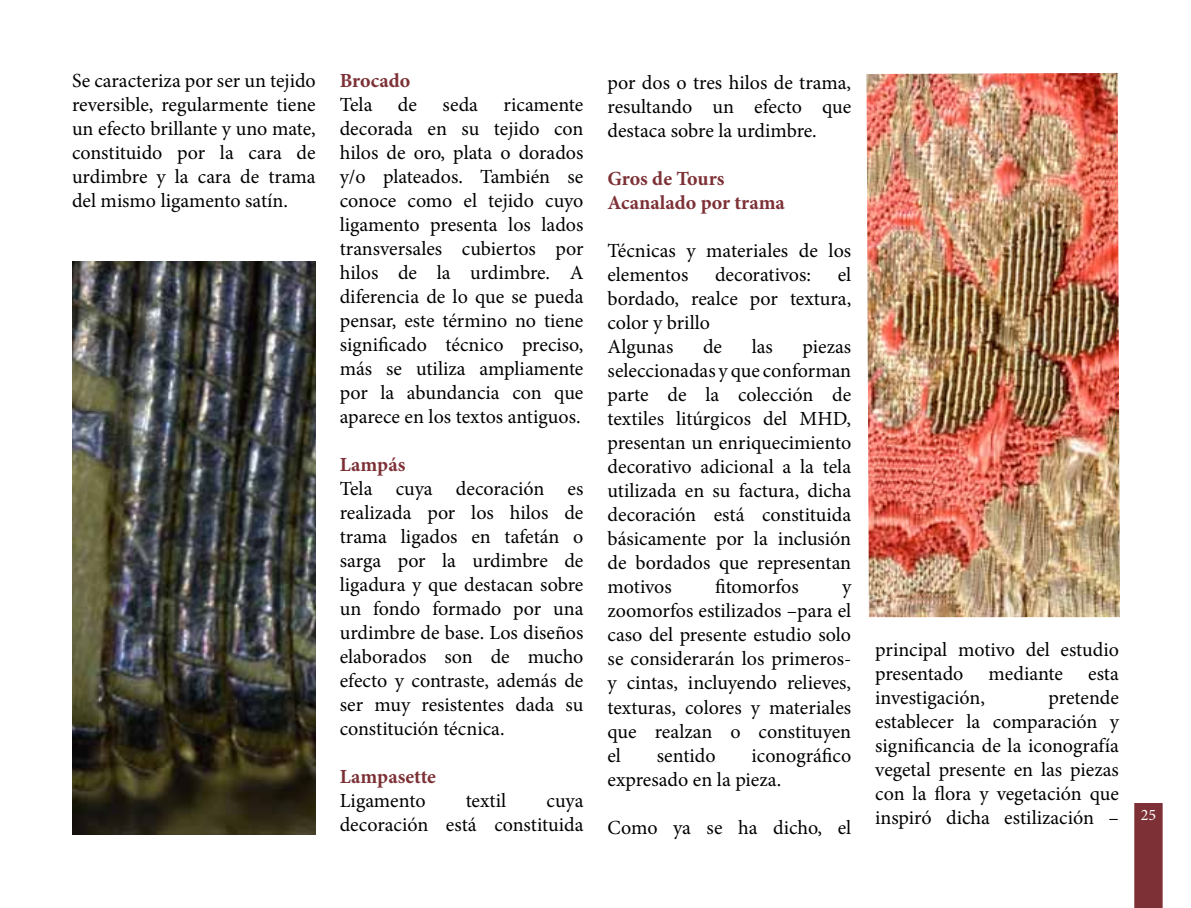
<style>
.page{position:relative;width:1191px;height:908px;background:#fff}
.page>*{position:absolute;margin:0;border:0;box-sizing:border-box;transform-origin:0 0}
.t1{font:20px/24px "Minion Pro";color:#000;text-align:justify}
.t2{font:700 20px/24px "Minion Pro";color:#7d3136}
.t3{font:16px "Minion Pro";color:#fff}
</style>
<div class="page">
<div style="left:1134px;top:802px;width:28px;height:105px;background:#7d3136;border:2px solid #7d3136"></div>
<img style="left:72px;top:261px;width:244px;height:573px">
<img style="left:866px;top:73px;width:254px;height:544px">
<p class="t1" style="left:72px;top:68px;width:245px">Se caracteriza por ser un tejido reversible, regularmente tiene un efecto brillante y uno mate, constituido por la cara de urdimbre y la cara de trama del mismo ligamento satín.</p>
<p class="t2" style="left:340px;top:68px;width:72px">Brocado</p>
<p class="t1" style="left:340px;top:92px;width:34px">Tela</p>
<p class="t1" style="left:398px;top:92px;width:21px">de</p>
<p class="t1" style="left:442px;top:92px;width:37px">seda</p>
<p class="t1" style="left:340px;top:92px;width:245px;text-indent:164px">ricamente decorada en su tejido con hilos de oro, plata o dorados y/o plateados. También se conoce como el tejido cuyo ligamento presenta los lados transversales cubiertos por hilos de la urdimbre. A diferencia de lo que se pueda pensar, este término no tiene significado técnico preciso, más se utiliza ampliamente por la abundancia con que aparece en los textos antiguos.</p>
<p class="t2" style="left:340px;top:452px;width:67px">Lampás</p>
<p class="t1" style="left:340px;top:476px;width:245px">Tela cuya decoración es realizada por los hilos de trama ligados en tafetán o sarga por la urdimbre de ligadura y que destacan sobre un fondo formado por una urdimbre de base. Los diseños elaborados son de mucho efecto y contraste, además de ser muy resistentes dada su constitución técnica.</p>
<p class="t2" style="left:340px;top:764px;width:98px">Lampasette</p>
<p class="t1" style="left:340px;top:788px;width:87px">Ligamento</p>
<p class="t1" style="left:466px;top:788px;width:42px">textil</p>
<p class="t1" style="left:340px;top:788px;width:245px;text-align:right">cuya<br>decoración está constituida</p>
<p class="t1" style="left:607px;top:71px;width:245px">por dos o tres hilos de trama, resultando un efecto que destaca sobre la urdimbre.</p>
<p class="t2" style="left:607px;top:166px;width:179px">Gros de Tours<br>Acanalado por trama</p>
<p class="t1" style="left:607px;top:239px;width:245px">Técnicas y materiales de los elementos</p>
<p class="t1" style="left:607px;top:263px;width:245px;text-align:left;text-indent:230px">el bordado, realce por textura, color y brillo<br>Algunas</p>
<p class="t1" style="left:715px;top:263px;width:98px">decorativos:</p>
<p class="t1" style="left:703px;top:335px;width:21px">de</p>
<p class="t1" style="left:751px;top:335px;width:23px">las</p>
<p class="t1" style="left:607px;top:335px;width:245px;text-indent:195px">piezas seleccionadas y que conforman parte de la colección de textiles litúrgicos del MHD, presentan un enriquecimiento decorativo adicional a la tela utilizada en su factura, dicha decoración está constituida básicamente por la inclusión de bordados que representan motivos</p>
<p class="t1" style="left:715px;top:575px;width:85px">fitomorfos</p>
<p class="t1" style="left:607px;top:575px;width:245px;text-indent:234px">y zoomorfos estilizados –para el caso del presente estudio solo se considerarán los primeros&shy;y cintas, incluyendo relieves, texturas, colores y materiales que realzan o constituyen el</p>
<p class="t1" style="left:607px;top:743px;width:245px;text-indent:144px">iconográfico expresado en la pieza.</p>
<p class="t1" style="left:607px;top:815px;width:245px">Como ya se ha dicho, el</p>
<p class="t1" style="left:657px;top:743px;width:60px">sentido</p>
<p class="t1" style="left:875px;top:637px;width:245px">principal motivo del estudio presentado</p>
<p class="t1" style="left:988px;top:661px;width:76px">mediante</p>
<p class="t1" style="left:1088px;top:661px;width:32px">esta</p>
<p class="t1" style="left:875px;top:685px;width:245px;text-indent:173px">pretende establecer la comparación y significancia de la iconografía vegetal presente en las piezas con la flora y vegetación que inspiró dicha estilización –</p>
<p class="t1" style="left:875px;top:685px;width:111px">investigación,</p>
<p class="t3" style="left:1140px;top:804px;width:17px">25</p>
</div>
